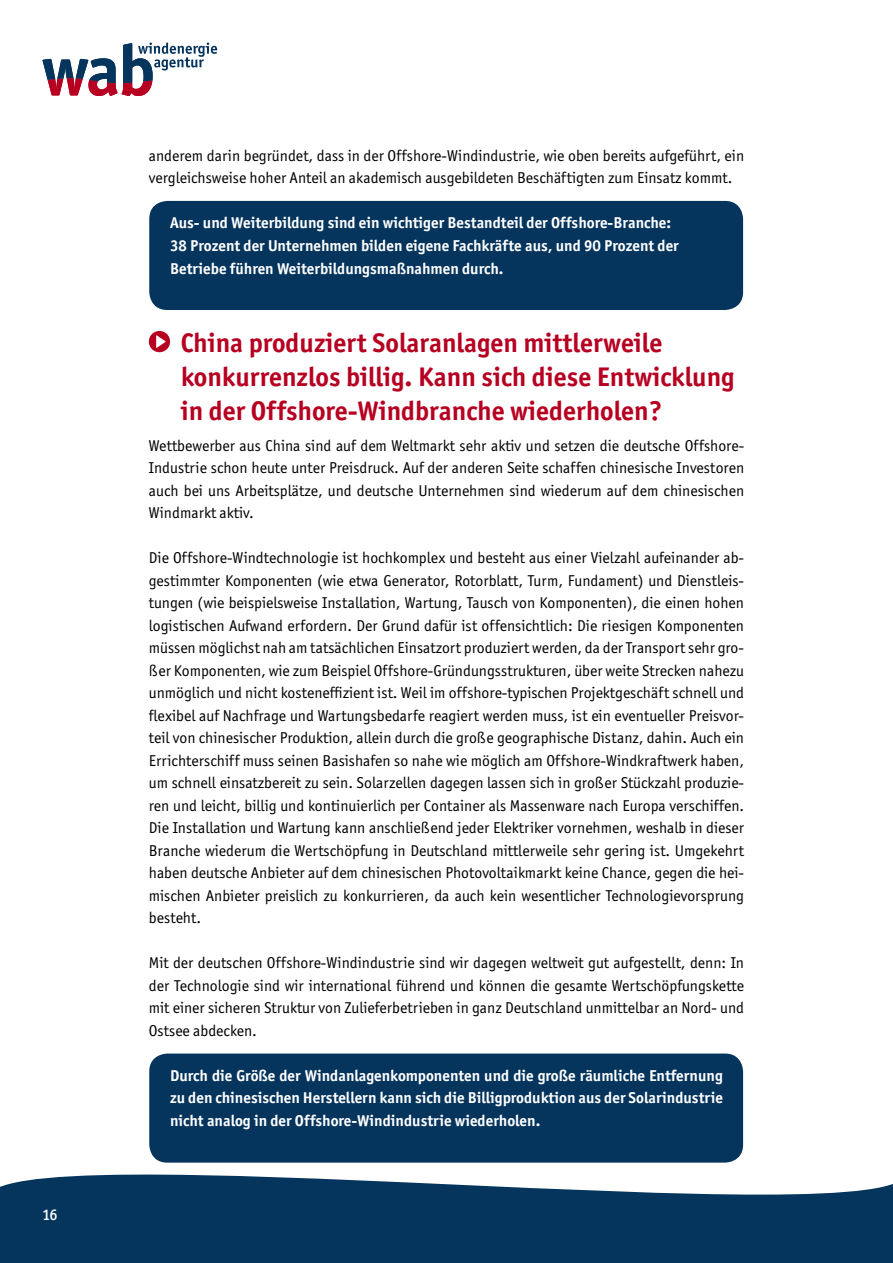
<style>
.page{position:relative;width:893px;height:1263px;background:#fff}
.page>*{position:absolute;margin:0;border:0;box-sizing:border-box;transform-origin:0 0}
.t1{font:700 27px/33.8px "Officina Sans ITC";color:#b70021}
.t2{font:15.75px/22.5px "Officina Sans ITC Boo";color:#000;text-align:justify}
.t3{font:700 15.75px/22.5px "Officina Sans ITC";color:#fff}
.t4{font:500 15.75px "Officina Sans ITC";color:#fff}
</style>
<div class="page">
<div style="left:149px;top:201px;width:594px;height:109px;background:#05345d;border-radius:18px"></div>
<div style="left:149px;top:1053px;width:594px;height:109px;background:#05345d;border-radius:18px"></div>
<svg style="left:43px;top:43px;width:174px;height:53px"></svg>
<svg style="left:0;top:1174px;width:893px;height:89px;background:#224c70"></svg>
<div style="left:149px;top:331px;width:21px;height:21px;background:#b70021;border-radius:50%"></div>
<svg style="left:156px;top:335px;width:10px;height:13px"></svg>
<p class="t4" style="left:43px;top:1206px;width:17px">16</p>
<p class="t2" style="left:149px;top:144px;width:597px">anderem darin begründet, dass in der Offshore-Windindustrie, wie oben bereits aufgeführt, ein vergleichsweise hoher Anteil an akademisch ausgebildeten Beschäftigten zum Einsatz kommt.</p>
<p class="t3" style="left:170px;top:212px;width:510px">Aus- und Weiterbildung sind ein wichtiger Bestandteil der Offshore-Branche:<br>38 Prozent der Unternehmen bilden eigene Fachkräfte aus, und 90 Prozent der<br>Betriebe führen Weiterbildungsmaßnahmen durch.</p>
<h1 class="t1" style="left:181px;top:326px;width:556px">China produziert Solaranlagen mittlerweile konkurrenzlos billig. Kann sich diese Entwicklung in der Offshore-Windbranche wiederholen?</h1>
<p class="t2" style="left:149px;top:434px;width:597px">Wettbewerber aus China sind auf dem Weltmarkt sehr aktiv und setzen die deutsche Offshore-Industrie schon heute unter Preisdruck. Auf der anderen Seite schaffen chinesische Investoren auch bei uns Arbeitsplätze, und deutsche Unternehmen sind wiederum auf dem chinesischen Windmarkt aktiv.</p>
<p class="t2" style="left:149px;top:547px;width:597px">Die Offshore-Windtechnologie ist hochkomplex und besteht aus einer Vielzahl aufeinander ab&shy;gestimmter Komponenten (wie etwa Generator, Rotorblatt, Turm, Fundament) und Dienstleis&shy;tungen (wie beispielsweise Installation, Wartung, Tausch von Komponenten), die einen hohen logistischen Aufwand erfordern. Der Grund dafür ist offensichtlich: Die riesigen Komponenten müssen möglichst nah am tatsächlichen Einsatzort produziert werden, da der Transport sehr gro&shy;ßer Komponenten, wie zum Beispiel Offshore-Gründungsstrukturen, über weite Strecken nahezu unmöglich und nicht kosteneffizient ist. Weil im offshore-typischen Projektgeschäft schnell und flexibel auf Nachfrage und Wartungsbedarfe reagiert werden muss, ist ein eventueller Preisvor&shy;teil von chinesischer Produktion, allein durch die große geographische Distanz, dahin. Auch ein Errichterschiff muss seinen Basishafen so nahe wie möglich am Offshore-Windkraftwerk haben, um schnell einsatzbereit zu sein. Solarzellen dagegen lassen sich in großer Stückzahl produzie&shy;ren und leicht, billig und kontinuierlich per Container als Massenware nach Europa verschiffen.<br>Die Installation und Wartung kann anschließend jeder Elektriker vornehmen, weshalb in dieser Branche wiederum die Wertschöpfung in Deutschland mittlerweile sehr gering ist. Umgekehrt haben deutsche Anbieter auf dem chinesischen Photovoltaikmarkt keine Chance, gegen die hei&shy;mischen Anbieter preislich zu konkurrieren, da auch kein wesentlicher Technologievorsprung besteht.</p>
<p class="t2" style="left:149px;top:952px;width:597px">Mit der deutschen Offshore-Windindustrie sind wir dagegen weltweit gut aufgestellt, denn: In der Technologie sind wir international führend und können die gesamte Wertschöpfungskette mit einer sicheren Struktur von Zulieferbetrieben in ganz Deutschland unmittelbar an Nord- und Ostsee abdecken.</p>
<p class="t3" style="left:170px;top:1064px;width:554px;text-align:justify">Durch die Größe der Windanlagenkomponenten und die große räumliche Entfernung zu den chinesischen Herstellern kann sich die Billigproduktion aus der Solarindustrie nicht analog in der Offshore-Windindustrie wiederholen.</p>
</div>
